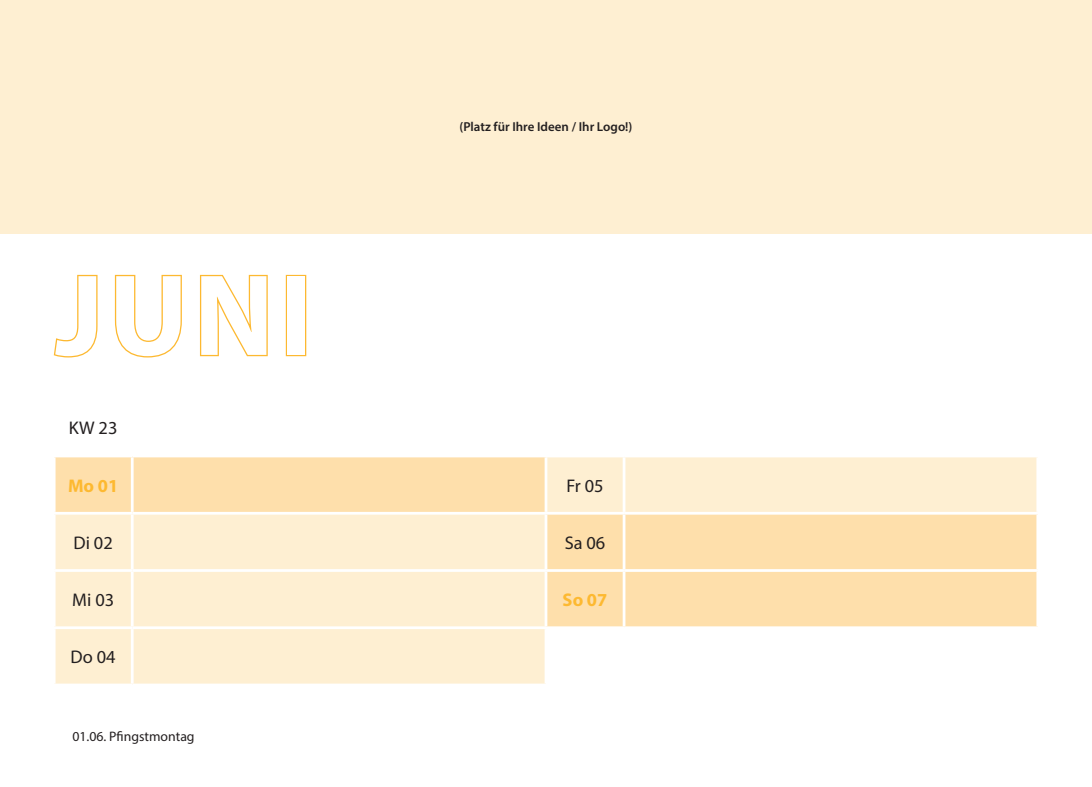
<style>
.page{position:relative;width:1092px;height:787px;background:#fff}
.page>*{position:absolute;margin:0;border:0;box-sizing:border-box;transform-origin:0 0}
.t1{font:700 116.75px "Myriad Pro";color:#fff}
.t2{font:18.25px "Myriad Pro";color:#231f20}
.t3{font:700 18.25px "Myriad Pro";color:#fdb931}
.t4{font:13.75px "Myriad Pro";color:#231f20}
.t5{font:600 13px "Myriad Pro";color:#231f20}
</style>
<div class="page">
<svg style="left:53px;top:274px;width:45px;height:84px"></svg>
<svg style="left:114px;top:274px;width:68px;height:84px"></svg>
<svg style="left:200px;top:274px;width:68px;height:83px"></svg>
<div style="left:286px;top:275px;width:20px;height:81px;border:3px solid #fdb931"></div>
<div style="left:0;top:0;width:1091px;height:233px;background:#feefd2"></div>
<svg style="left:56px;top:457px;width:980px;height:226px;background:#feebc9"></svg>
<hr style="left:131px;top:457px;width:3px;height:55px;background:#fff">
<hr style="left:544px;top:457px;width:3px;height:55px;background:#fff">
<hr style="left:622px;top:457px;width:3px;height:55px;background:#fff">
<hr style="left:53px;top:512px;width:79px;height:2px;background:#fff">
<hr style="left:132px;top:512px;width:414px;height:2px;background:#fff">
<hr style="left:131px;top:514px;width:3px;height:55px;background:#fff">
<hr style="left:546px;top:512px;width:78px;height:2px;background:#fff">
<hr style="left:544px;top:514px;width:3px;height:55px;background:#fff">
<hr style="left:624px;top:512px;width:415px;height:2px;background:#fff">
<hr style="left:622px;top:514px;width:3px;height:55px;background:#fff">
<hr style="left:53px;top:569px;width:79px;height:3px;background:#fff">
<hr style="left:132px;top:569px;width:414px;height:3px;background:#fff">
<hr style="left:131px;top:572px;width:3px;height:54px;background:#fff">
<hr style="left:546px;top:569px;width:78px;height:3px;background:#fff">
<hr style="left:544px;top:572px;width:3px;height:54px;background:#fff">
<hr style="left:624px;top:569px;width:415px;height:3px;background:#fff">
<hr style="left:622px;top:572px;width:3px;height:54px;background:#fff">
<hr style="left:53px;top:626px;width:79px;height:3px;background:#fff">
<hr style="left:132px;top:626px;width:414px;height:3px;background:#fff">
<hr style="left:131px;top:629px;width:3px;height:54px;background:#fff">
<hr style="left:546px;top:626px;width:78px;height:3px;background:#fff">
<hr style="left:544px;top:629px;width:3px;height:54px;background:#fff">
<hr style="left:624px;top:626px;width:415px;height:3px;background:#fff">
<hr style="left:622px;top:629px;width:3px;height:54px;background:#fff">
<h1 class="t1" style="left:55px;top:239px;width:259px">JUNI</h1>
<h2 class="t2" style="left:69px;top:417px;width:50px">KW 23</h2>
<p class="t5" style="left:459px;top:118px;width:174px">(Platz für Ihre Ideen / Ihr Logo!)</p>
<h2 class="t3" style="left:68px;top:473px;width:52px">Mo 01</h2>
<h2 class="t2" style="left:566px;top:474px;width:39px">Fr 05</h2>
<h2 class="t2" style="left:74px;top:531px;width:41px">Di 02</h2>
<h2 class="t2" style="left:564px;top:531px;width:42px">Sa 06</h2>
<h2 class="t2" style="left:72px;top:588px;width:43px">Mi 03</h2>
<h2 class="t3" style="left:562px;top:588px;width:46px">So 07</h2>
<h2 class="t2" style="left:71px;top:646px;width:47px">Do 04</h2>
<p class="t4" style="left:72px;top:727px;width:124px">01.06. Pfingstmontag</p>
</div>
